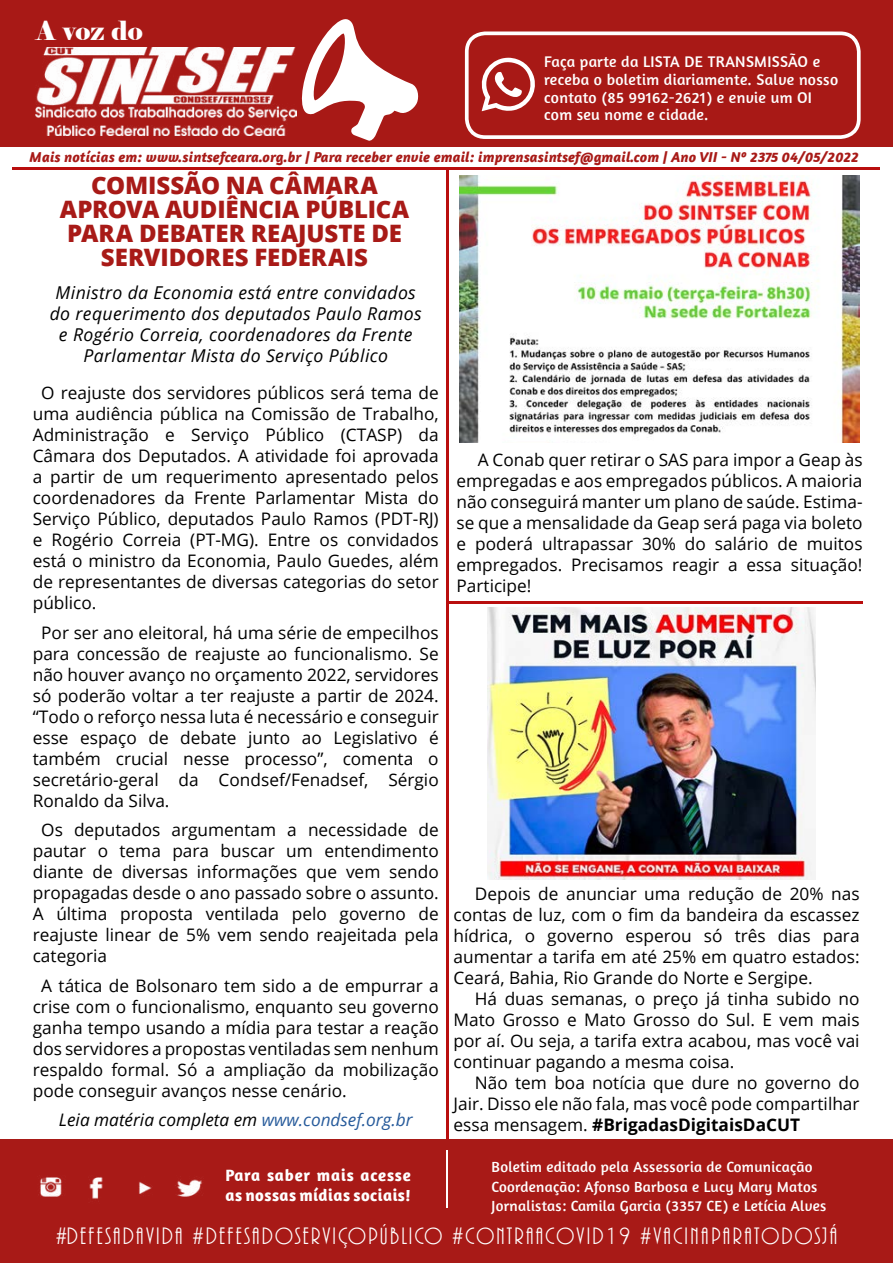
<style>
.page{position:relative;width:893px;height:1263px;background:#fff}
.page>*{position:absolute;margin:0;border:0;box-sizing:border-box;transform-origin:0 0}
.t1{font:26.25px "Elephant";color:#fff}
.t2{font:24.6px "ARBONNIE";letter-spacing:.09em;color:#fff}
.t3{font:800 24px/24px "Open Sans";letter-spacing:-.005em;color:#a81a17;text-align:center}
.t4{font:italic 17.7px/21.3px "Open Sans";letter-spacing:.02em;color:#000;text-align:center}
.t5{font:17.25px/21px "Open Sans";color:#000;text-align:justify}
.t6{font:italic 17.25px "Open Sans";color:#000}
.t7{font:700 16.8px/20.1px "Amaranth";letter-spacing:.03em;color:#fff}
.t8{font:15.75px/17.9px "Amaranth";letter-spacing:.02em;color:#fff}
.t9{font:15px/19.5px "Amaranth";letter-spacing:.02em;color:#fff}
.t10{font:italic 700 14.7px "Amaranth";letter-spacing:.01em;color:#a81a17}
.s1{color:#275b9b}
.s2{font-weight:700}
</style>
<div class="page">
<div style="left:0;top:0;width:893px;height:146px;background:#a81916"></div>
<svg style="left:301px;top:19px;width:118px;height:122px"></svg>
<div style="left:0;top:1139px;width:893px;height:124px;background:#a81a17"></div>
<img style="left:36px;top:47px;width:260px;height:89px">
<hr style="left:12px;top:167px;width:867px;height:2px;background:#b90e0e">
<hr style="left:446px;top:1150px;width:2px;height:58px;background:#fff">
<img style="left:40px;top:1177px;width:162px;height:22px">
<div style="left:465px;top:32px;width:396px;height:107px;border:4px solid #fff;border-radius:18px"></div>
<svg style="left:481px;top:58px;width:54px;height:53px"></svg>
<hr style="left:446px;top:169px;width:2px;height:970px;background:#b90e0e">
<hr style="left:448px;top:602px;width:414px;height:2px;background:#b90e0e">
<img style="left:487px;top:607px;width:328px;height:272px">
<img style="left:459px;top:176px;width:401px;height:267px">
<h1 class="t1" style="left:36px;top:15px;width:108px">A voz do</h1>
<p class="t8" style="left:544px;top:52px;width:295px">Faça parte da LISTA DE TRANSMISSÃO e receba o boletim diariamente. Salve nosso contato (85 99162-2621) e envie um OI com seu nome e cidade.</p>
<p class="t10" style="left:30px;top:148px;width:830px">Mais notícias em: www.sintsefceara.org.br | Para receber envie email: imprensasintsef@gmail.com | Ano VII - Nº 2375 04/05/2022</p>
<h3 class="t3" style="left:60px;top:172px;width:351px">COMISSÃO NA CÂMARA<br>APROVA AUDIÊNCIA PÚBLICA<br>PARA DEBATER REAJUSTE DE<br>SERVIDORES FEDERAIS</h3>
<p class="t4" style="left:50px;top:281px;width:373px">Ministro da Economia está entre convidados do requerimento dos deputados Paulo Ramos e Rogério Correia, coordenadores da Frente Parlamentar Mista do Serviço Público</p>
<p class="t5" style="left:33px;top:382px;width:407px;text-indent:9px">O reajuste dos servidores públicos será tema de uma audiência pública na Comissão de Trabalho, Administração e Serviço Público (CTASP) da Câmara dos Deputados. A atividade foi aprovada a partir de um requerimento apresentado pelos coordenadores da Frente Parlamentar Mista do Serviço Público, deputados Paulo Ramos (PDT-RJ) e Rogério Correia (PT-MG). Entre os convidados está o ministro da Economia, Paulo Guedes, além de representantes de diversas categorias do setor público.</p>
<p class="t5" style="left:33px;top:621px;width:407px;text-indent:9px">Por ser ano eleitoral, há uma série de empecilhos para concessão de reajuste ao funcionalismo. Se não houver avanço no orçamento 2022, servidores só poderão voltar a ter reajuste a partir de 2024. “Todo o reforço nessa luta é necessário e conseguir esse espaço de debate junto ao Legislativo é também crucial nesse processo”, comenta o secretário-geral da Condsef/Fenadsef, Sérgio Ronaldo da Silva.</p>
<p class="t5" style="left:33px;top:819px;width:407px;text-indent:9px">Os deputados argumentam a necessidade de pautar o tema para buscar um entendimento diante de diversas informações que vem sendo propagadas desde o ano passado sobre o assunto.<br>A última proposta ventilada pelo governo de reajuste linear de 5% vem sendo reajeitada pela categoria</p>
<p class="t5" style="left:33px;top:974px;width:407px;text-indent:9px">A tática de Bolsonaro tem sido a de empurrar a crise com o funcionalismo, enquanto seu governo ganha tempo usando a mídia para testar a reação dos servidores a propostas ventiladas sem nenhum respaldo formal. Só a ampliação da mobilização pode conseguir avanços nesse cenário.</p>
<p class="t6" style="left:59px;top:1108px;width:355px">Leia matéria completa em <span class="s1">www.condsef.org.br</span></p>
<p class="t7" style="left:225px;top:1164px;width:187px">Para saber mais acesse as nossas mídias sociais!</p>
<p class="t5" style="left:457px;top:449px;width:407px;text-indent:21px">A Conab quer retirar o SAS para impor a Geap às empregadas e aos empregados públicos. A maioria não conseguirá manter um plano de saúde. Estima&shy;se que a mensalidade da Geap será paga via boleto e poderá ultrapassar 30% do salário de muitos empregados. Precisamos reagir a essa situação!<br>Participe!</p>
<p class="t5" style="left:454px;top:882px;width:407px;text-indent:21px">Depois de anunciar uma redução de 20% nas contas de luz, com o fim da bandeira da escassez hídrica, o governo esperou só três dias para aumentar a tarifa em até 25% em quatro estados:<br>Ceará, Bahia, Rio Grande do Norte e Sergipe.</p>
<p class="t5" style="left:454px;top:987px;width:407px;text-indent:21px">Há duas semanas, o preço já tinha subido no Mato Grosso e Mato Grosso do Sul. E vem mais por aí. Ou seja, a tarifa extra acabou, mas você vai continuar pagando a mesma coisa.</p>
<p class="t5" style="left:454px;top:1071px;width:407px;text-indent:21px">Não tem boa notícia que dure no governo do Jair. Disso ele não fala, mas você pode compartilhar essa mensagem. <span class="s2">#BrigadasDigitaisDaCUT</span></p>
<p class="t9" style="left:492px;top:1157px;width:336px">Boletim editado pela Assessoria de Comunicação<br>Coordenação: Afonso Barbosa e Lucy Mary Matos<br>Jornalistas: Camila Garcia (3357 CE) e Letícia Alves</p>
<h2 class="t2" style="left:56px;top:1223px;width:783px">#DEFESADAVIDA #DEFESADOSERVIÇOPÚBLICO #CONTRAACOVID19 #VACINAPARATODOSJÁ</h2>
</div>
